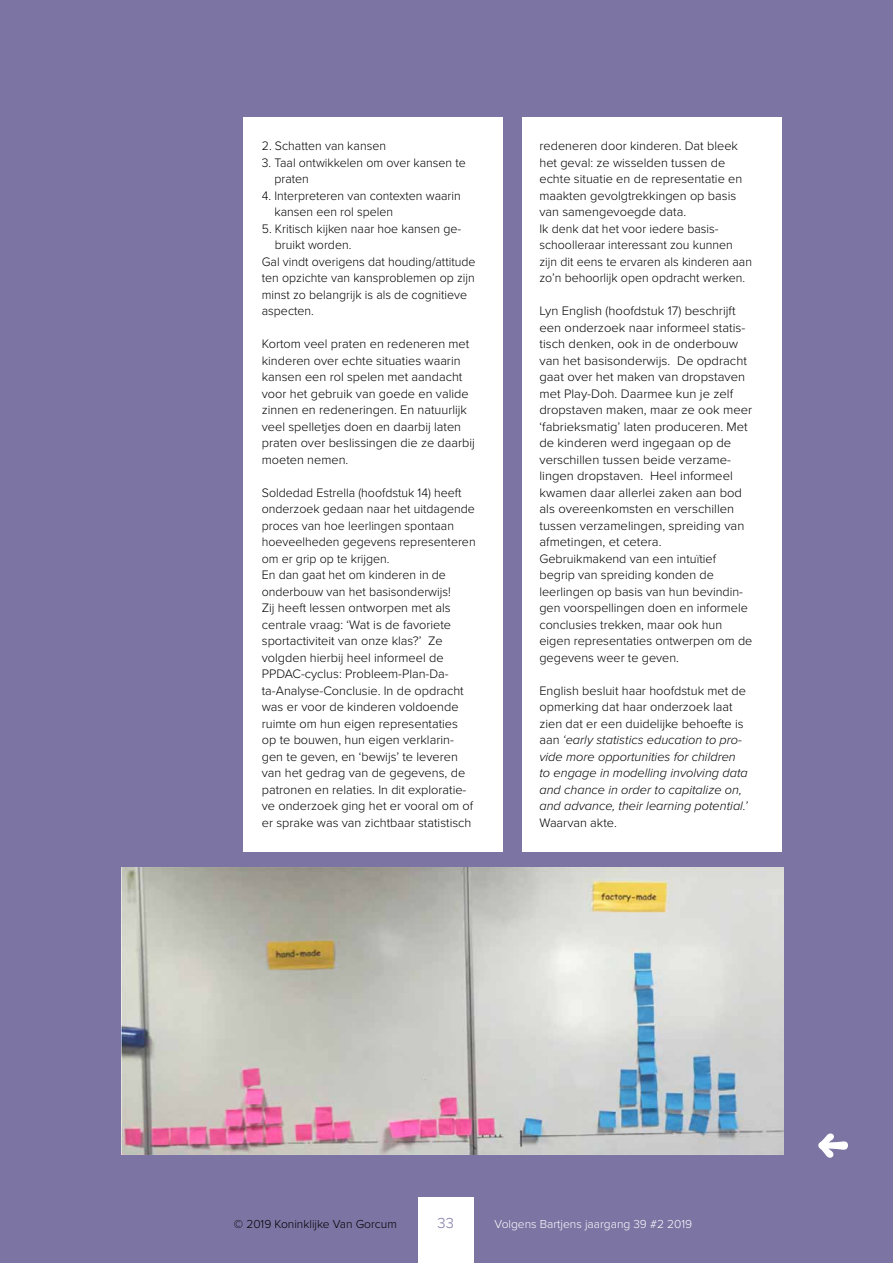
<style>
.page{position:relative;width:893px;height:1263px;background:#7c74a3}
.page>*{position:absolute;margin:0;border:0;box-sizing:border-box;transform-origin:0 0}
.t1{font:300 15px "Proxima Nova";color:#7c74a3}
.t2{font:300 12.75px/16.5px "Proxima Nova";color:#000}
.t3{font:italic 300 12.75px/16.5px "Proxima Nova";color:#000}
.t4{font:300 12px "Proxima Nova";color:#fff}
.t5{font:300 12px "Proxima Nova";color:#000}
.s1{font-style:normal}
</style>
<div class="page">
<div style="left:243px;top:117px;width:259px;height:734px;background:#fff"></div>
<div style="left:523px;top:117px;width:259px;height:734px;background:#fff"></div>
<img style="left:122px;top:868px;width:662px;height:286px">
<svg style="left:818px;top:1133px;width:30px;height:25px"></svg>
<div style="left:418px;top:1197px;width:55px;height:66px;background:#fff"></div>
<p class="t2" style="left:262px;top:137px;width:126px">2. Schatten van kansen</p>
<p class="t2" style="left:274px;top:153px;width:193px;text-indent:-13px">3. Taal ontwikkelen om over kansen te praten</p>
<p class="t2" style="left:274px;top:186px;width:188px;text-indent:-13px">4. Interpreteren van contexten waarin kansen een rol spelen</p>
<p class="t2" style="left:262px;top:219px;width:201px">5. Kritisch kijken naar hoe kansen ge-</p>
<p class="t2" style="left:275px;top:236px;width:78px">bruikt worden.</p>
<p class="t2" style="left:262px;top:252px;width:215px">Gal vindt overigens dat houding/attitude</p>
<p class="t2" style="left:262px;top:269px;width:215px">ten opzichte van kansproblemen op zijn</p>
<p class="t2" style="left:262px;top:285px;width:207px">minst zo belangrijk is als de cognitieve</p>
<p class="t2" style="left:262px;top:302px;width:54px">aspecten.</p>
<p class="t2" style="left:262px;top:335px;width:215px">Kortom veel praten en redeneren met kinderen over echte situaties waarin kansen een rol spelen met aandacht voor het gebruik van goede en valide zinnen en redeneringen. En natuurlijk veel spelletjes doen en daarbij laten praten over beslissingen die ze daarbij moeten nemen.</p>
<p class="t2" style="left:262px;top:483px;width:215px">Soldedad Estrella (hoofdstuk 14) heeft onderzoek gedaan naar het uitdagende proces van hoe leerlingen spontaan hoeveelheden gegevens representeren om er grip op te krijgen.<br>En dan gaat het om kinderen in de onderbouw van het basisonderwijs!<br>Zij heeft lessen ontworpen met als centrale vraag: ‘Wat is de favoriete sportactiviteit van onze klas?’ Ze volgden hierbij heel informeel de PPDAC-cyclus: Probleem-Plan-Da&shy;ta-Analyse-Conclusie. In de opdracht was er voor de kinderen voldoende ruimte om hun eigen representaties op te bouwen, hun eigen verklarin&shy;gen te geven, en ‘bewijs’ te leveren van het gedrag van de gegevens, de patronen en relaties. In dit exploratie&shy;ve onderzoek ging het er vooral om of er sprake was van zichtbaar statistisch</p>
<p class="t2" style="left:539px;top:137px;width:214px">redeneren door kinderen. Dat bleek het geval: ze wisselden tussen de echte situatie en de representatie en maakten gevolgtrekkingen op basis van samengevoegde data.<br>Ik denk dat het voor iedere basis&shy;schoolleraar interessant zou kunnen zijn dit eens te ervaren als kinderen aan zo’n behoorlijk open opdracht werken.</p>
<p class="t2" style="left:539px;top:302px;width:214px">Lyn English (hoofdstuk 17) beschrijft een onderzoek naar informeel statis&shy;tisch denken, ook in de onderbouw van het basisonderwijs. De opdracht gaat over het maken van dropstaven met Play-Doh. Daarmee kun je zelf dropstaven maken, maar ze ook meer ‘fabrieksmatig’ laten produceren. Met de kinderen werd ingegaan op de verschillen tussen beide verzame&shy;lingen dropstaven. Heel informeel kwamen daar allerlei zaken aan bod als overeenkomsten en verschillen tussen verzamelingen, spreiding van afmetingen, et cetera.<br>Gebruikmakend van een intuïtief begrip van spreiding konden de leerlingen op basis van hun bevindin&shy;gen voorspellingen doen en informele conclusies trekken, maar ook hun eigen representaties ontwerpen om de gegevens weer te geven.</p>
<p class="t3" style="left:539px;top:681px;width:210px"><span class="s1">English besluit haar hoofdstuk met de opmerking dat haar onderzoek laat zien dat er een duidelijke behoefte is aan</span> ‘early statistics education to pro&shy;vide more opportunities for children to engage in modelling involving data and chance in order to capitalize on, and advance, their learning potential.’</p>
<p class="t2" style="left:539px;top:813px;width:79px">Waarvan akte.</p>
<p class="t5" style="left:234px;top:1215px;width:164px">© 2019 Koninklijke Van Gorcum</p>
<p class="t1" style="left:438px;top:1211px;width:18px">33</p>
<p class="t4" style="left:495px;top:1215px;width:199px">Volgens Bartjens jaargang 39 #2 2019</p>
</div>
